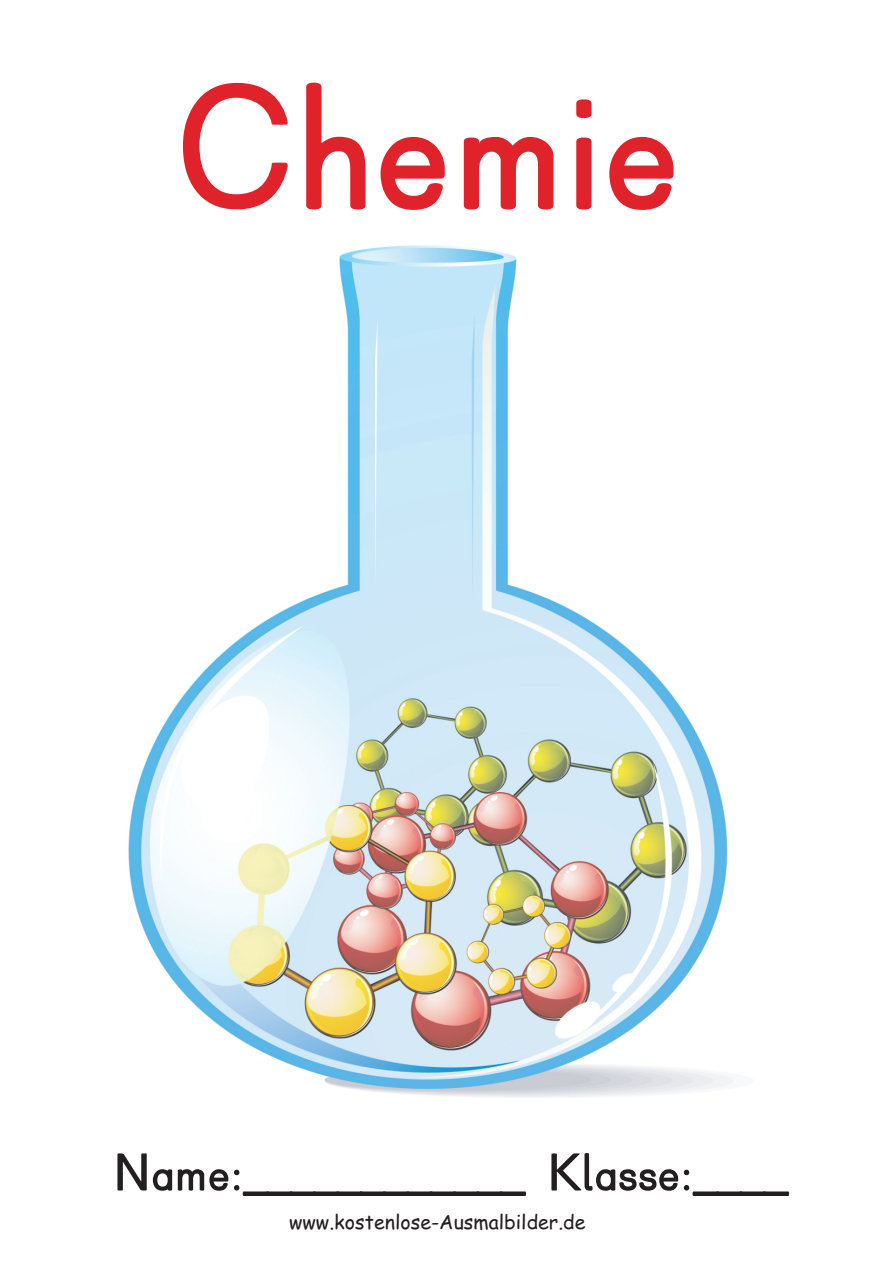
<style>
.page{position:relative;width:893px;height:1263px;background:#fff}
.page>*{position:absolute;margin:0;border:0;box-sizing:border-box;transform-origin:0 0}
.t1{font:179.7px "AAA Schule";color:#e0232b}
.t2{font:52.95px "AAA Schule";color:#231f20}
.t3{font:19.65px "Comic Sans MS";color:#231f20}
</style>
<div class="page">
<img style="left:128px;top:245px;width:605px;height:852px">
<h1 class="t1" style="left:174px;top:78px;width:508px">Chemie</h1>
<h2 class="t2" style="left:113px;top:1152px;width:675px">Name:____________ Klasse:____</h2>
<p class="t3" style="left:289px;top:1213px;width:298px">www.kostenlose-Ausmalbilder.de</p>
</div>
